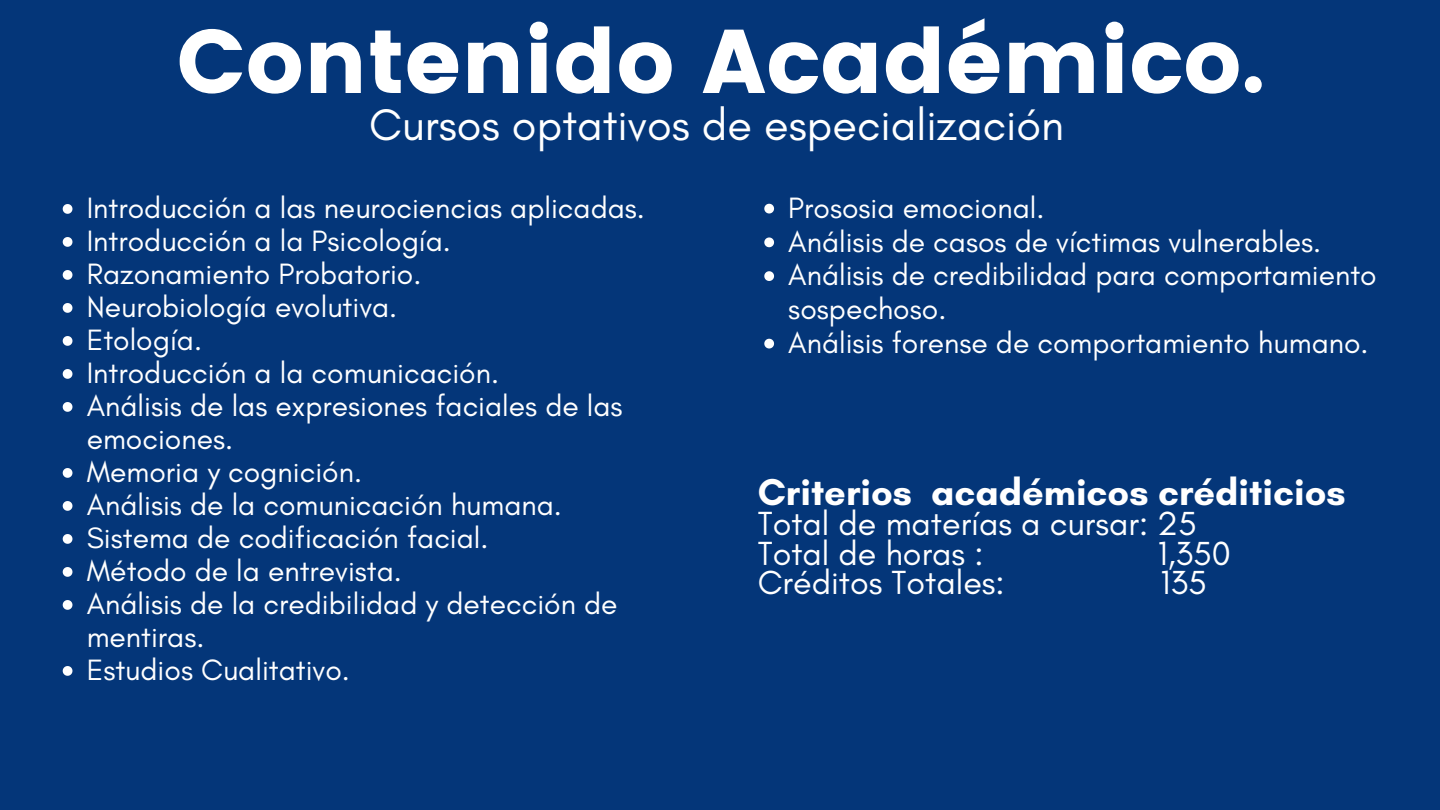
<style>
.page{position:relative;width:1440px;height:810px;background:#043679}
.page>*{position:absolute;margin:0;border:0;box-sizing:border-box;transform-origin:0 0}
.t1{font:90px "Poppins";color:#fff}
.t2{font:45px "Glacial Indifference";color:#fff}
.t3{font:700 38px "Glacial Indifference";color:#fff}
.t4{font:34px/29.2px "Glacial Indifference";color:#fff}
.t5{font:30px/33px "Glacial Indifference";color:#fff}
</style>
<div class="page">
<svg style="left:63px;top:204px;width:9px;height:10px"></svg>
<svg style="left:63px;top:237px;width:9px;height:10px"></svg>
<svg style="left:63px;top:270px;width:9px;height:10px"></svg>
<svg style="left:63px;top:303px;width:9px;height:10px"></svg>
<svg style="left:63px;top:336px;width:9px;height:10px"></svg>
<svg style="left:63px;top:369px;width:9px;height:10px"></svg>
<svg style="left:63px;top:402px;width:9px;height:10px"></svg>
<svg style="left:63px;top:468px;width:9px;height:10px"></svg>
<svg style="left:63px;top:501px;width:9px;height:10px"></svg>
<svg style="left:63px;top:534px;width:9px;height:10px"></svg>
<svg style="left:63px;top:567px;width:9px;height:10px"></svg>
<svg style="left:63px;top:600px;width:9px;height:10px"></svg>
<svg style="left:63px;top:666px;width:9px;height:10px"></svg>
<svg style="left:764px;top:204px;width:10px;height:9px"></svg>
<svg style="left:764px;top:237px;width:10px;height:10px"></svg>
<svg style="left:764px;top:271px;width:10px;height:10px"></svg>
<svg style="left:764px;top:339px;width:10px;height:9px"></svg>
<h1 class="t1" style="left:177px;top:9px;width:1090px">Contenido Académico.</h1>
<h2 class="t2" style="left:369px;top:97px;width:696px">Cursos optativos de especialización</h2>
<p class="t5" style="left:87px;top:191px;width:560px">Introducción a las neurociencias aplicadas.<br>Introducción a la Psicología.<br>Razonamiento Probatorio.<br>Neurobiología evolutiva.<br>Etología.<br>Introducción a la comunicación.<br>Análisis de las expresiones faciales de las emociones.<br>Memoria y cognición.<br>Análisis de la comunicación humana.<br>Sistema de codificación facial.<br>Método de la entrevista.<br>Análisis de la credibilidad y detección de mentiras.<br>Estudios Cualitativo.</p>
<p class="t5" style="left:788px;top:191px;width:590px;line-height:33.8px">Prososia emocional.<br>Análisis de casos de víctimas vulnerables.<br>Análisis de credibilidad para comportamiento sospechoso.<br>Análisis forense de comportamiento humano.</p>
<p class="t3" style="left:758px;top:469px;width:590px">Criterios académicos créditicios</p>
<p class="t4" style="left:758px;top:509px;width:441px">Total de materías a cursar: 25<br>Total de horas :</p>
<p class="t4" style="left:1158px;top:538px;width:75px">1,350</p>
<p class="t4" style="left:758px;top:567px;width:248px">Créditos Totales:</p>
<p class="t4" style="left:1161px;top:567px;width:48px">135</p>
</div>
